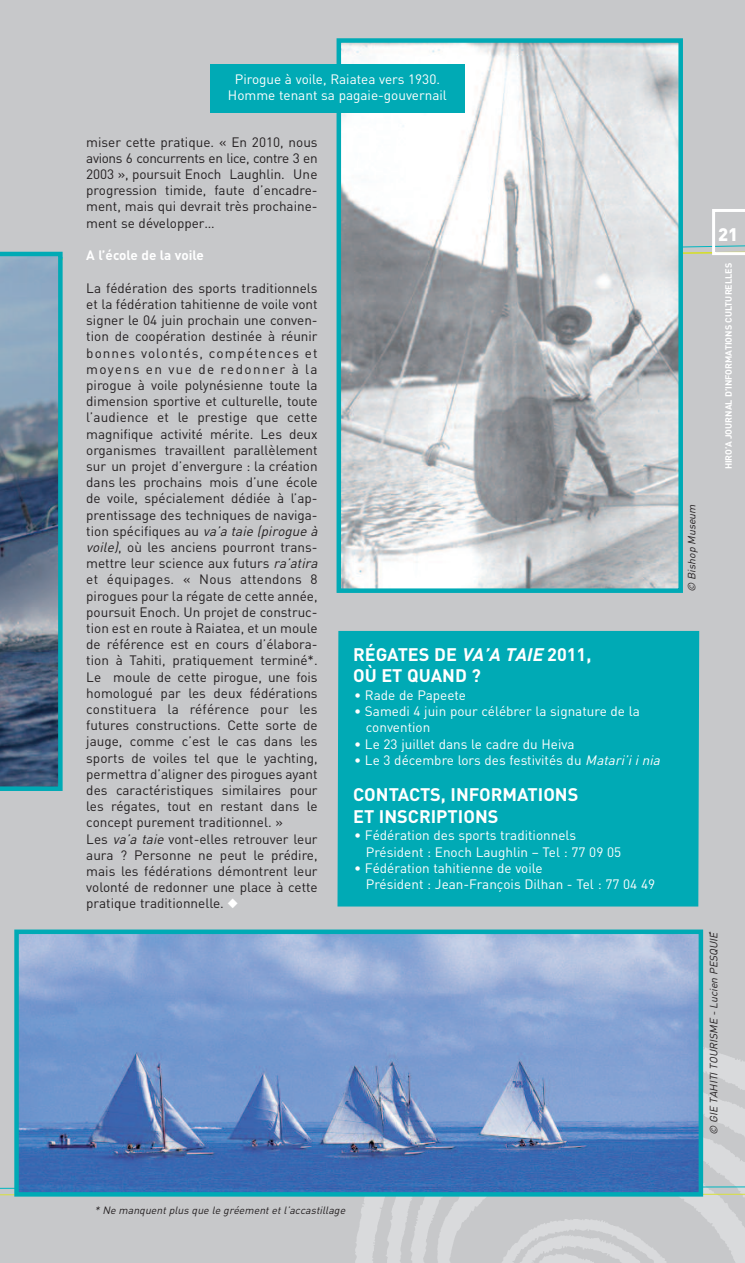
<style>
.page{position:relative;width:745px;height:1263px;background:#fff}
.page>*{position:absolute;margin:0;border:0;box-sizing:border-box;transform-origin:0 0}
.t1{font:700 18px/21.6px "DIN";color:#fff}
.t2{font:900 18px "DIN";color:#fff}
.t3{font:13.5px/16.2px "DIN";color:#231f20;text-align:justify}
.t4{font:13.5px/16.2px "DIN";color:#fff}
.t5{font:700 13.5px "DIN";color:#fff}
.t6{font:italic 10.5px "DIN";color:#231f20}
.t7{font:700 9px "DIN";color:#fff}
.s1{font-style:italic}
.s2{color:#fff}
.s3{font-family:"Lucida Grande"}
</style>
<div class="page">
<div style="left:0;top:0;width:744px;height:1263px;background:#c7c8ca"></div>
<img style="left:325px;top:959px;width:419px;height:304px">
<svg style="left:0;top:1186px;width:744px;height:10px"></svg>
<svg style="left:0;top:209px;width:744px;height:582px"></svg>
<div style="left:63px;top:231px;width:558px;height:50px;background:#c7c8ca"></div>
<div style="left:337px;top:631px;width:361px;height:275px;background:#00aab5"></div>
<img style="left:341px;top:43px;width:336px;height:545px">
<div style="left:336px;top:38px;width:346px;height:555px;border:4px solid #00aab5"></div>
<img style="left:19px;top:934px;width:678px;height:257px">
<div style="left:14px;top:929px;width:688px;height:267px;border:4px solid #00aab5"></div>
<div style="left:210px;top:64px;width:254px;height:48px;background:#00aab5"></div>
<p class="t4" style="left:228px;top:71px;width:220px;text-align:center">Pirogue à voile, Raiatea vers 1930.<br>Homme tenant sa pagaie-gouvernail</p>
<p class="t3" style="left:86px;top:134px;width:233px">miser cette pratique. « En 2010, nous avions 6 concurrents en lice, contre 3 en 2003 », poursuit Enoch Laughlin. Une progression timide, faute d’encadre&shy;ment, mais qui devrait très prochaine&shy;ment se développer…</p>
<p class="t5" style="left:86px;top:248px;width:119px">A l’école de la voile</p>
<p class="t3" style="left:86px;top:280px;width:235px;text-align:left">La fédération des sports traditionnels et la fédération tahitienne de voile vont signer le 04 juin prochain une conven&shy;tion de coopération destinée à réunir bonnes volontés, compétences et moyens en vue de redonner à la pirogue à voile polynésienne toute la dimension sportive et culturelle, toute l’audience et le prestige que cette magnifique activité mérite. Les deux organismes travaillent parallèlement sur un projet d’envergure : la création dans les prochains mois d’une école de voile, spécialement dédiée à l’ap&shy;prentissage des techniques de naviga&shy;tion spécifiques au <span class="s1">va’ataie(pirogueà voile)</span>, où les anciens pourront trans&shy;mettre leur science aux futurs <span class="s1">ra’atira </span>et équipages. « Nous attendons 8 pirogues pour la régate de cette année, poursuit Enoch. Un projet de construc&shy;tion est en route à Raiatea, et un moule de référence est en cours d’élabora&shy;tion à Tahiti, pratiquement terminé*.<br>Le moule de cette pirogue, une fois homologué par les deux fédérations constituera la référence pour les futures constructions. Cette sorte de jauge, comme c’est le cas dans les sports de voiles tel que le yachting, permettra d’aligner des pirogues ayant des caractéristiques similaires pour les régates, tout en restant dans le concept purement traditionnel. »<br>Les <span class="s1">va’a taie</span> vont-elles retrouver leur aura ? Personne ne peut le prédire, mais les fédérations démontrent leur volonté de redonner une place à cette pratique traditionnelle. <span class="s2">◆</span></p>
<h1 class="t1" style="left:353px;top:644px;width:240px">RÉGATES DE <span class="s1">VA’A TAIE</span>2011,<br>OÙ ET QUAND ?</h1>
<p class="t4" style="left:354px;top:687px;width:113px">• Rade de Papeete</p>
<p class="t4" style="left:365px;top:703px;width:275px;text-indent:-12px">• Samedi 4 juin pour célébrer la signature de la convention</p>
<p class="t4" style="left:354px;top:736px;width:222px">• Le 23 juillet dans le cadre du Heiva</p>
<p class="t4" style="left:354px;top:752px;width:310px">• Le 3 décembre lors des festivités du <span class="s1">Matari’iinia</span></p>
<h1 class="t1" style="left:353px;top:784px;width:227px">CONTACTS, INFORMATIONS<br>ET INSCRIPTIONS</h1>
<p class="t4" style="left:365px;top:828px;width:257px;text-indent:-12px">• Fédération des sports traditionnels<br>Président : Enoch Laughlin – Tel : 77 09 05</p>
<p class="t4" style="left:365px;top:860px;width:290px;text-indent:-12px">• Fédération tahitienne de voile<br>Président : Jean-François Dilhan - Tel : 77 04 49</p>
<p class="t6" style="left:685px;top:592px;width:89px;rotate:-90deg">© Bishop Museum</p>
<h1 class="t2" style="left:717px;top:224px;width:22px">21</h1>
<p class="t7" style="left:723px;top:469px;width:208px;rotate:-90deg">HIRO’A JOURNAL D’INFORMATIONS CULTURELLES</p>
<p class="t6" style="left:707px;top:1135px;width:208px;rotate:-90deg">© GIE TAHITI TOURISME -Lucien PESQUIE<span class="s3">́</span></p>
<p class="t6" style="left:95px;top:1204px;width:254px">* Ne manquent plus que le gréement et l’accastillage</p>
</div>
